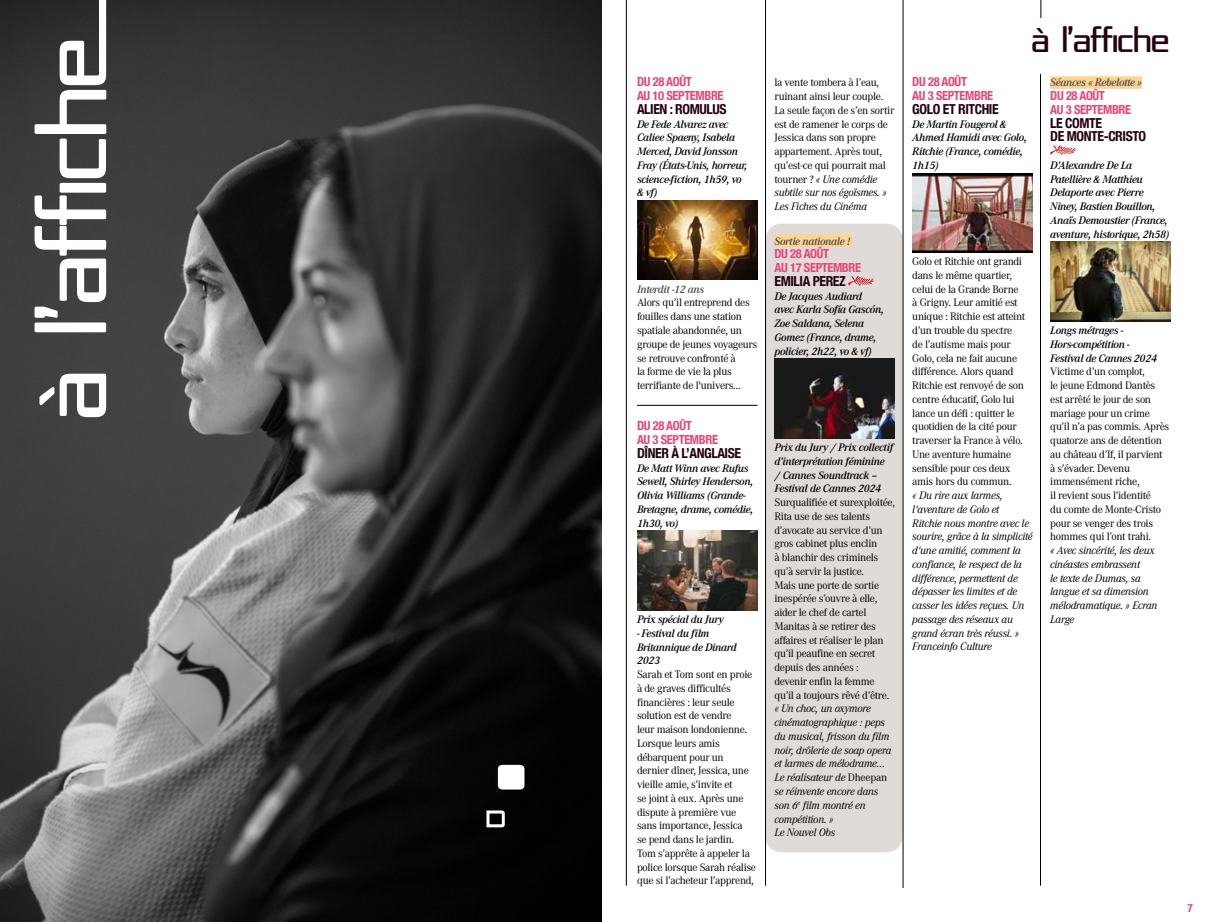
<style>
.page{position:relative;width:1205px;height:922px;background:#fff}
.page>*{position:absolute;margin:0;border:0;box-sizing:border-box;transform-origin:0 0}
.t1{font:30px "Republika IV Cnd";letter-spacing:-.03em;color:#260210;scale:1.25 1}
.t2{font:700 condensed 13.75px/13.8px "Helvetica Neue";letter-spacing:-.03em;color:#260210}
.t3{font:700 condensed 12.5px/13.8px "Helvetica Neue";letter-spacing:-.03em;color:#e44875}
.t4{font:11.25px/13.8px "Corporate A";letter-spacing:-.03em;color:#000}
.t5{font:italic 600 11.25px/13.8px "Corporate A";letter-spacing:-.03em;color:#000}
.t6{font:italic 11.25px/13.8px "Corporate A";letter-spacing:-.02em;color:#000}
.t7{font:italic 600 11.25px "Corporate A";letter-spacing:-.03em;color:#4a4a49}
.t8{font:700 condensed 11.25px "Helvetica Neue";color:#e44875}
.s1{font-style:italic}
.s2{font-style:normal}
</style>
<div class="page">
<div style="left:765px;top:224px;width:137px;height:628px;background:#e0dbd9;border-radius:16px"></div>
<hr style="left:1040px;top:0;width:1px;height:37px;background:#000">
<hr style="left:903px;top:0;width:1px;height:887px;background:#000">
<hr style="left:765px;top:0;width:1px;height:885px;background:#000">
<hr style="left:626px;top:0;width:1px;height:885px;background:#000">
<hr style="left:637px;top:405px;width:120px;height:1px;background:#000">
<img style="left:637px;top:200px;width:120px;height:80px">
<img style="left:637px;top:530px;width:120px;height:80px">
<div style="left:774px;top:234px;width:78px;height:13px;background:#fdd491"></div>
<svg style="left:848px;top:276px;width:26px;height:10px"></svg>
<img style="left:774px;top:359px;width:120px;height:79px">
<img style="left:912px;top:173px;width:120px;height:79px">
<div style="left:1050px;top:76px;width:92px;height:13px;background:#fdd491"></div>
<svg style="left:1050px;top:145px;width:26px;height:10px"></svg>
<img style="left:1050px;top:242px;width:120px;height:79px">
<div style="left:936px;top:18px;width:233px;height:43px;background:#fff"></div>
<hr style="left:1040px;top:74px;width:1px;height:811px;background:#000">
<img style="left:0;top:0;width:602px;height:921px">
<svg style="left:35px;top:0;width:71px;height:417px"></svg>
<svg style="left:498px;top:764px;width:26px;height:25px"></svg>
<svg style="left:486px;top:810px;width:19px;height:17px"></svg>
<p class="t3" style="left:637px;top:74px;width:88px">DU 28 AOÛT<br>AU 10 SEPTEMBRE</p>
<p class="t2" style="left:637px;top:101px;width:91px">ALIEN : ROMULUS</p>
<p class="t5" style="left:637px;top:117px;width:112px">De Fede Alvarez avec<br>Caliee Spaeny, Isabela<br>Merced, David Jonsson<br>Fray (États-Unis, horreur, science-fiction, 1h59, vo &amp; vf)</p>
<p class="t7" style="left:637px;top:281px;width:69px">Interdit -12 ans</p>
<p class="t4" style="left:637px;top:295px;width:122px">Alors qu’il entreprend des fouilles dans une station spatiale abandonnée, un groupe de jeunes voyageurs se retrouve confronté à<br>la forme de vie la plus terrifiante de l'univers…</p>
<p class="t3" style="left:637px;top:418px;width:82px">DU 28 AOÛT<br>AU 3 SEPTEMBRE</p>
<p class="t2" style="left:637px;top:445px;width:105px">DÎNER À L’ANGLAISE</p>
<p class="t5" style="left:637px;top:460px;width:118px">De Matt Winn avec Rufus<br>Sewell, Shirley Henderson,<br>Olivia Williams (Grande-<br>Bretagne, drame, comédie,<br>1h30, vo)</p>
<p class="t5" style="left:637px;top:612px;width:88px">Prix spécial du Jury</p>
<p class="t5" style="left:637px;top:625px;width:101px">- Festival du film<br>Britannique de Dinard<br>2023</p>
<p class="t4" style="left:637px;top:666px;width:121px">Sarah et Tom sont en proie à de graves difficultés financières : leur seule solution est de vendre<br>leur maison londonienne.<br>Lorsque leurs amis débarquent pour un dernier dîner, Jessica, une vieille amie, s’invite et<br>se joint à eux. Après une dispute à première vue sans importance, Jessica<br>se pend dans le jardin.<br>Tom s’apprête à appeler la police lorsque Sarah réalise que si l’acheteur l’apprend,</p>
<p class="t4" style="left:774px;top:75px;width:121px">la vente tombera à l’eau, ruinant ainsi leur couple.<br>La seule façon de s’en sortir est de ramener le corps de<br>Jessica dans son propre appartement. Après tout, qu’est-ce qui pourrait mal tourner ? <span class="s1">« Une comédie subtile sur nos égoïsmes. »<br>Les Fiches du Cinéma</span></p>
<p class="t7" style="left:774px;top:233px;width:77px">Sortie nationale !</p>
<p class="t3" style="left:774px;top:246px;width:88px">DU 28 AOÛT<br>AU 17 SEPTEMBRE</p>
<p class="t2" style="left:774px;top:273px;width:73px">EMILIA PEREZ</p>
<p class="t5" style="left:774px;top:288px;width:111px">De Jacques Audiard avec Karla Sofía Gascón,<br>Zoe Saldana, Selena<br>Gomez (France, drame, policier, 2h22, vo &amp; vf)</p>
<p class="t5" style="left:774px;top:440px;width:120px">Prix du Jury / Prix collectif d’interprétation féminine / Cannes Soundtrack –<br>Festival de Cannes 2024</p>
<p class="t4" style="left:774px;top:495px;width:122px">Surqualifiée et surexploitée,<br>Rita use de ses talents d’avocate au service d’un gros cabinet plus enclin<br>à blanchir des criminels qu’à servir la justice.<br>Mais une porte de sortie inespérée s’ouvre à elle, aider le chef de cartel<br>Manitas à se retirer des affaires et réaliser le plan qu’il peaufine en secret depuis des années :<br>devenir enfin la femme qu’il a toujours rêvé d’être.</p>
<p class="t6" style="left:774px;top:701px;width:118px">« Un choc, un oxymore cinématographique : peps du musical, frisson du film noir, drôlerie de soap opera et larmes de mélodrame…<br>Le réalisateur de <span class="s2">Dheepan </span>se réinvente encore dans son 6<sup>e</sup> film montré en compétition. »<br>Le Nouvel Obs</p>
<h1 class="t1" style="left:1031px;top:25px;width:112px">À L’AFFICHE</h1>
<p class="t3" style="left:912px;top:74px;width:82px">DU 28 AOÛT<br>AU 3 SEPTEMBRE</p>
<p class="t2" style="left:912px;top:101px;width:88px">GOLO ET RITCHIE</p>
<p class="t5" style="left:912px;top:117px;width:116px">De Martin Fougerol &amp;<br>Ahmed Hamidi avec Golo,<br>Ritchie (France, comédie,<br>1h15)</p>
<p class="t4" style="left:912px;top:254px;width:115px">Golo et Ritchie ont grandi dans le même quartier, celui de la Grande Borne à Grigny. Leur amitié est unique : Ritchie est atteint d’un trouble du spectre de l’autisme mais pour<br>Golo, cela ne fait aucune différence. Alors quand<br>Ritchie est renvoyé de son centre éducatif, Golo lui lance un défi : quitter le quotidien de la cité pour traverser la France à vélo.<br>Une aventure humaine sensible pour ces deux amis hors du commun.</p>
<p class="t6" style="left:912px;top:488px;width:122px">« Du rire aux larmes, l'aventure de Golo et<br>Ritchie nous montre avec le sourire, grâce à la simplicité d'une amitié, comment la confiance, le respect de la différence, permettent de dépasser les limites et de casser les idées reçues. Un passage des réseaux au grand écran très réussi. »<br>Franceinfo Culture</p>
<p class="t7" style="left:1050px;top:75px;width:93px">Séances « Rebelotte »</p>
<p class="t3" style="left:1050px;top:88px;width:82px">DU 28 AOÛT<br>AU 3 SEPTEMBRE</p>
<p class="t2" style="left:1050px;top:115px;width:98px">LE COMTE<br>DE MONTE-CRISTO</p>
<p class="t5" style="left:1050px;top:158px;width:121px">D’Alexandre De La<br>Patellière &amp; Matthieu<br>Delaporte avec Pierre<br>Niney, Bastien Bouillon,<br>Anaïs Demoustier (France, aventure, historique, 2h58)</p>
<p class="t5" style="left:1050px;top:323px;width:108px">Longs métrages -<br>Hors-compétition -<br>Festival de Cannes 2024</p>
<p class="t4" style="left:1050px;top:364px;width:121px">Victime d’un complot,<br>le jeune Edmond Dantès est arrêté le jour de son mariage pour un crime qu’il n’a pas commis. Après quatorze ans de détention au château d’If, il parvient à s’évader. Devenu immensément riche,<br>il revient sous l’identité<br>du comte de Monte-Cristo pour se venger des trois hommes qui l’ont trahi.</p>
<p class="t6" style="left:1050px;top:543px;width:109px">« Avec sincérité, les deux cinéastes embrassent<br>le texte de Dumas, sa langue et sa dimension mélodramatique. » Ecran<br>Large</p>
<p class="t8" style="left:1187px;top:901px;width:7px">7</p>
</div>
